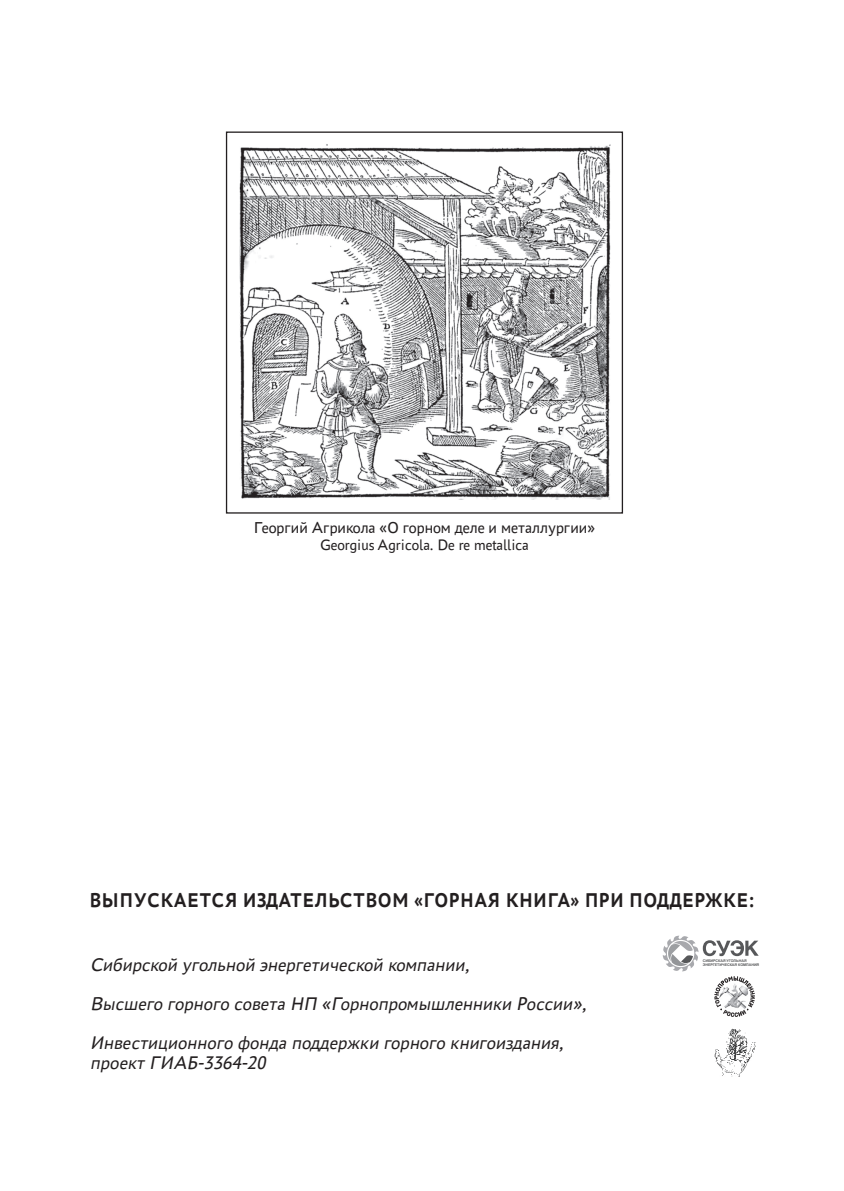
<style>
.page{position:relative;width:844px;height:1191px;background:#fff}
.page>*{position:absolute;margin:0;border:0;box-sizing:border-box;transform-origin:0 0}
.t1{font:700 21px "PT Astra Sans";letter-spacing:.02em;color:#231f20;scale:.85 1}
.t2{font:italic 19.25px/39px "PT Astra Sans";color:#231f20;scale:.95 1}
.t3{font:16.62px "PT Astra Sans";color:#231f20;scale:.95 1}
.t4{font:15.75px "PT Astra Sans";color:#231f20;scale:.95 1}
.t5{font:700 3.68px/4px "Arial";letter-spacing:-.01em;color:#57585a}
</style>
<div class="page">
<div style="left:226px;top:131px;width:397px;height:382px;border:1px solid #231f20"></div>
<svg style="left:722px;top:1072px;width:20px;height:5px"></svg>
<img style="left:717px;top:1063px;width:31px;height:9px">
<svg style="left:714px;top:1038px;width:42px;height:25px"></svg>
<img style="left:728px;top:1028px;width:18px;height:10px">
<svg style="left:662px;top:935px;width:96px;height:82px"></svg>
<img style="left:239px;top:144px;width:371px;height:356px">
<p class="t3" style="left:254px;top:516px;width:361px">Георгий Агрикола «О горном деле и металлургии»</p>
<p class="t4" style="left:320px;top:534px;width:221px">Georgius Agricola. De re metallica</p>
<p class="t1" style="left:89px;top:886px;width:784px">ВЫПУСКАЕТСЯ ИЗДАТЕЛЬСТВОМ «ГОРНАЯ КНИГА» ПРИ ПОДДЕРЖКЕ:</p>
<p class="t2" style="left:90px;top:944px;width:528px">Сибирской угольной энергетической компании,<br>Высшего горного совета НП «Горнопромышленники России»,<br>Инвестиционного фонда поддержки горного книгоиздания,</p>
<p class="t2" style="left:90px;top:1042px;width:191px">проект ГИАБ-3364-20</p>
<p class="t5" style="left:702px;top:959px;width:58px">СИБИРСКАЯ УГОЛЬНАЯ<br>ЭНЕРГЕТИЧЕСКАЯ КОМПАНИЯ</p>
</div>
